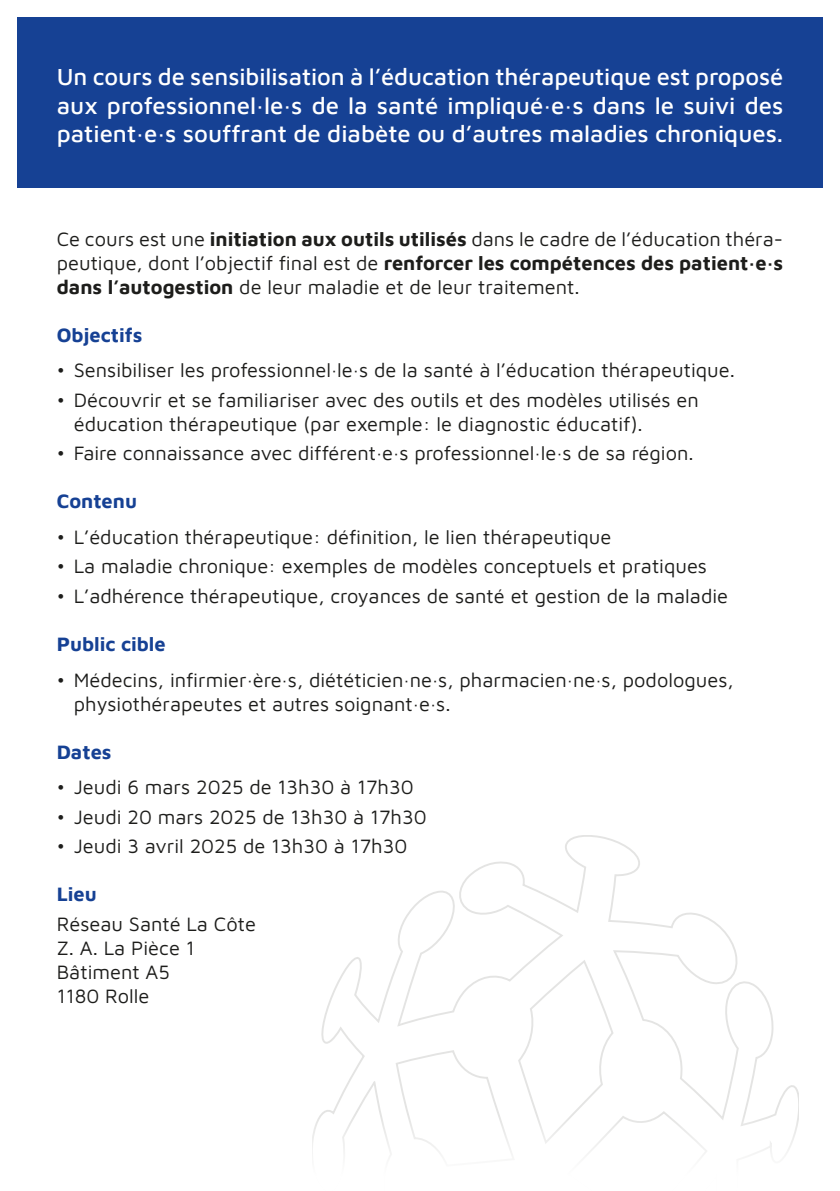
<style>
.page{position:relative;width:840px;height:1191px;background:#fff}
.page>*{position:absolute;margin:0;border:0;box-sizing:border-box;transform-origin:0 0}
.t1{font:500 24px/28.8px "Maven Pro";color:#fff;text-align:justify}
.t2{font:20px/24px "Maven Pro";color:#1d1d1b}
.t3{font:700 20px "Maven Pro";color:#164194}
.s1{font-weight:700}
</style>
<div class="page">
<svg style="left:312px;top:836px;width:486px;height:318px"></svg>
<div style="left:17px;top:17px;width:805px;height:170px;background:#164194"></div>
<p class="t1" style="left:57px;top:61px;width:727px">Un cours de sensibilisation à l’éducation thérapeutique est proposé aux professionnel·le·s de la santé impliqué·e·s dans le suivi des patient·e·s souffrant de diabète ou d’autres maladies chroniques.</p>
<p class="t2" style="left:57px;top:225px;width:727px;text-align:justify">Ce cours est une <span class="s1">initiation aux outils utilisés</span> dans le cadre de l’éducation théra&shy;peutique, dont l’objectif final est de <span class="s1">renforcer les compétences des patient·e·s dans l’autogestion</span> de leur maladie et de leur traitement.</p>
<p class="t3" style="left:57px;top:321px;width:87px">Objectifs</p>
<p class="t2" style="left:57px;top:357px;width:679px">• Sensibiliser les professionnel·le·s de la santé à l’éducation thérapeutique.</p>
<p class="t2" style="left:74px;top:386px;width:626px;text-indent:-17px">• Découvrir et se familiariser avec des outils et des modèles utilisés en éducation thérapeutique (par exemple: le diagnostic éducatif).</p>
<p class="t2" style="left:57px;top:440px;width:638px">• Faire connaissance avec différent·e·s professionnel·le·s de sa région.</p>
<p class="t3" style="left:57px;top:488px;width:82px">Contenu</p>
<p class="t2" style="left:57px;top:523px;width:556px">• L’éducation thérapeutique: définition, le lien thérapeutique</p>
<p class="t2" style="left:57px;top:553px;width:651px">• La maladie chronique: exemples de modèles conceptuels et pratiques</p>
<p class="t2" style="left:57px;top:583px;width:672px">• L’adhérence thérapeutique, croyances de santé et gestion de la maladie</p>
<p class="t3" style="left:57px;top:630px;width:110px">Public cible</p>
<p class="t2" style="left:74px;top:666px;width:661px;text-indent:-17px">• Médecins, infirmier·ère·s, diététicien·ne·s, pharmacien·ne·s, podologues, physiothérapeutes et autres soignant·e·s.</p>
<p class="t3" style="left:57px;top:738px;width:56px">Dates</p>
<p class="t2" style="left:57px;top:773px;width:358px">• Jeudi 6 mars 2025 de 13h30 à 17h30</p>
<p class="t2" style="left:57px;top:803px;width:371px">• Jeudi 20 mars 2025 de 13h30 à 17h30</p>
<p class="t2" style="left:57px;top:833px;width:352px">• Jeudi 3 avril 2025 de 13h30 à 17h30</p>
<p class="t3" style="left:57px;top:880px;width:42px">Lieu</p>
<p class="t2" style="left:57px;top:910px;width:200px">Réseau Santé La Côte<br>Z. A. La Pièce 1<br>Bâtiment A5<br>1180 Rolle</p>
</div>
